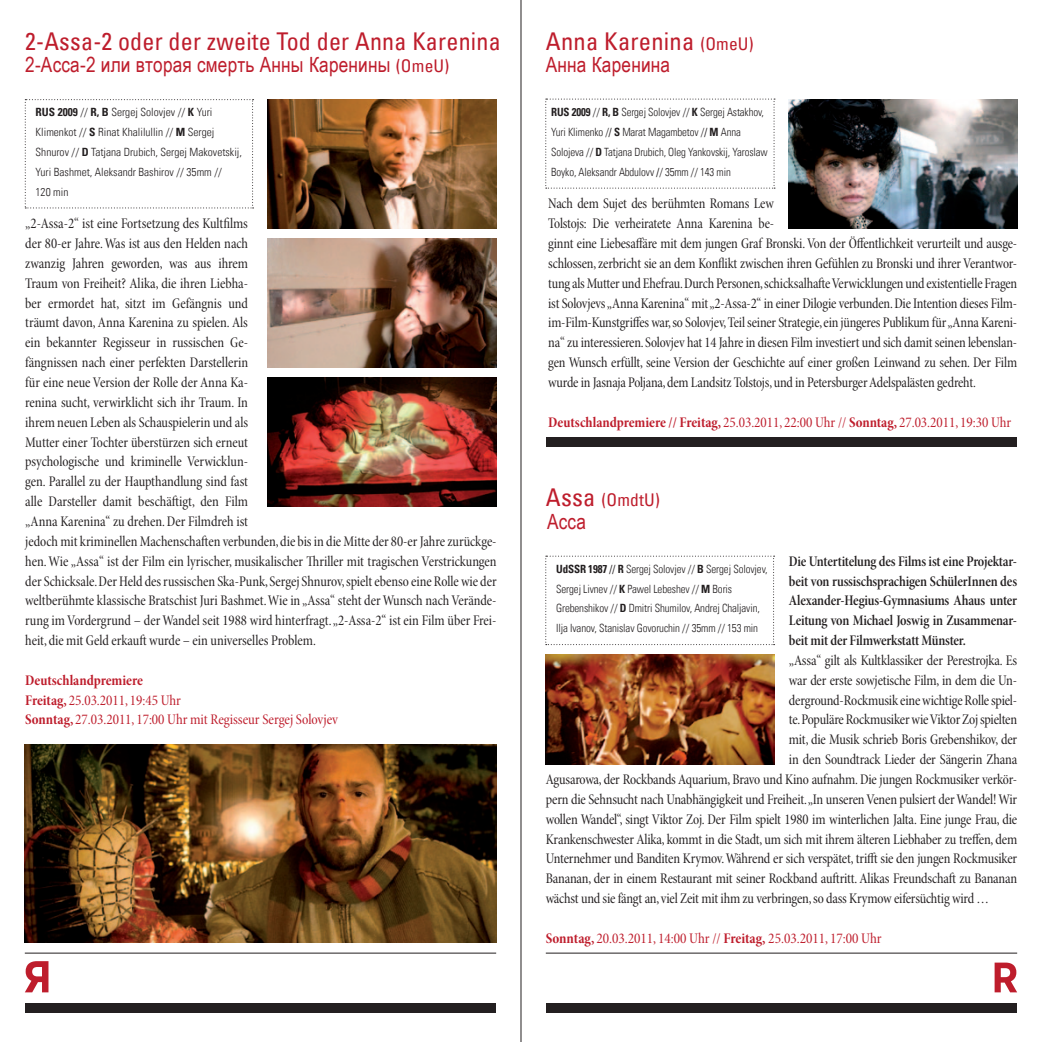
<style>
.page{position:relative;width:1042px;height:1042px;background:#fff}
.page>*{position:absolute;margin:0;border:0;box-sizing:border-box;transform-origin:0 0}
.headline{font:condensed 24.5px "Univers Com 57";letter-spacing:.01em;color:#be1d2c}
.headline-2{font:21px "Arial Narrow";letter-spacing:.01em;color:#be1d2c}
.headline-3{font:condensed 17.5px "Univers Com 57";letter-spacing:.01em;color:#be1d2c}
.Fließtext{font:14.88px/19.8px "Minion Pro Cn Subh";letter-spacing:-.01em;color:#231f20;scale:.96 1}
.Fließtext-2{font:14.88px/19.8px "Minion Pro Cn Subh";letter-spacing:-.01em;color:#231f20;scale:.95 1}
.Fließtext-3{font:14.88px "Minion Pro Cn Subh";color:#be1d2c}
.Fließtext-4{font:14.88px/19.8px "Minion Pro Semibold Cn Subh";letter-spacing:-.015em;color:#231f20;text-align:justify;scale:.96 1}
.Fließtext-5{font:14.88px "Minion Pro Bold Cn Subh";letter-spacing:-.005em;color:#be1d2c}
.Absatzformat_1{font:11.38px/19.8px "Univers Com 47 Light Cond";letter-spacing:-.01em;color:#231f20;scale:.96 1}
.Absatzformat_1-2{font:11.38px/19.8px "Univers Com 47 Light Cond";letter-spacing:-.01em;color:#231f20;scale:.95 1}
.Absatzformat_1-3{font:11.38px/19.8px "Univers Com 47 Light Cond";letter-spacing:-.01em;color:#231f20}
.s1{font-size:17.5px}
.s2{font-family:"Univers Com 57";font-stretch:condensed;font-size:17.5px}
.s3{font-family:"Univers Com 67 Bold Cond"}
.s4{font-family:"Minion Pro Bold Cn Subh"}
.s5{font-family:"Univers Com 57";font-stretch:condensed}
.s6{font-size:24.5px}
</style>
<div class="page">
<img style="left:789px;top:99px;width:228px;height:129px">
<img style="left:546px;top:655px;width:228px;height:109px">
<svg style="left:545px;top:99px;width:230px;height:90px"></svg>
<div style="left:26px;top:1003px;width:470px;height:9px;background:#231f20"></div>
<div style="left:547px;top:1003px;width:470px;height:9px;background:#231f20"></div>
<div style="left:547px;top:437px;width:470px;height:9px;background:#231f20"></div>
<img style="left:268px;top:99px;width:228px;height:129px">
<img style="left:268px;top:238px;width:228px;height:129px">
<img style="left:268px;top:377px;width:228px;height:129px">
<img style="left:25px;top:744px;width:471px;height:199px">
<svg style="left:25px;top:99px;width:229px;height:109px"></svg>
<svg style="left:994px;top:962px;width:23px;height:30px"></svg>
<hr style="left:546px;top:952px;width:471px;height:1px;background:#231f20">
<hr style="left:25px;top:952px;width:471px;height:1px;background:#231f20">
<svg style="left:25px;top:961px;width:23px;height:31px"></svg>
<svg style="left:545px;top:556px;width:229px;height:89px"></svg>
<hr style="left:521px;top:0;width:1px;height:1042px;background:#231f20">
<p class="headline" style="left:25px;top:25px;width:477px">2-Assa-2 oder der zweite Tod der Anna Karenina</p>
<p class="headline" style="left:546px;top:25px;width:209px">Anna Karenina <span class="s1">(OmeU)</span></p>
<p class="headline-2" style="left:25px;top:50px;width:425px">2-Асса-2 или вторая смерть Анны Каренины <span class="s2">(OmeU)</span></p>
<p class="headline-2" style="left:546px;top:50px;width:126px">Анна Каренина</p>
<p class="Absatzformat_1-3" style="left:36px;top:102px;width:208px"><span class="s3">RUS 2009</span> // <span class="s3">R, B</span> Sergej Solovjev // <span class="s3">K</span> Yuri Klimenkot // <span class="s3">S</span> Rinat Khalilullin // <span class="s3">M</span> Sergej Shnurov // <span class="s3">D</span> Tatjana Drubich, Sergej Makovetskij, Yuri Bashmet, Aleksandr Bashirov // 35mm //</p>
<p class="Absatzformat_1-3" style="left:36px;top:182px;width:34px">120 min</p>
<p class="Fließtext" style="left:25px;top:214px;width:492px">„2-Assa-2“ ist eine Fortsetzung des Kultfilms<br>der 80-er Jahre. Was ist aus den Helden nach<br>zwanzig Jahren geworden, was aus ihrem<br>Traum von Freiheit? Alika, die ihren Liebha-<br>ber ermordet hat, sitzt im Gefängnis und<br>träumt davon, Anna Karenina zu spielen. Als<br>ein bekannter Regisseur in russischen Ge-<br>fängnissen nach einer perfekten Darstellerin<br>für eine neue Version der Rolle der Anna Ka-<br>renina sucht, verwirklicht sich ihr Traum. In<br>ihrem neuen Leben als Schauspielerin und als<br>Mutter einer Tochter überstürzen sich erneut<br>psychologische und kriminelle Verwicklun-<br>gen. Parallel zu der Haupthandlung sind fast<br>alle Darsteller damit beschäftigt, den Film<br>„Anna Karenina“ zu drehen. Der Filmdreh ist<br>jedoch mit kriminellen Machenschaften verbunden, die bis in die Mitte der 80-er Jahre zurückge&shy;hen. Wie „Assa“ ist der Film ein lyrischer, musikalischer Thriller mit tragischen Verstrickungen der Schicksale. Der Held des russischen Ska-Punk, Sergej Shnurov, spielt ebenso eine Rolle wie der weltberühmte klassische Bratschist Juri Bashmet. Wie in „Assa“ steht der Wunsch nach Verände&shy;rung im Vordergrund – der Wandel seit 1988 wird hinterfragt. „2-Assa-2“ ist ein Film über Frei&shy;heit, die mit Geld erkauft wurde – ein universelles Problem.</p>
<p class="Fließtext-5" style="left:25px;top:671px;width:119px">Deutschlandpremiere</p>
<p class="Fließtext-3" style="left:25px;top:691px;width:157px"><span class="s4">Freitag,</span> 25.03.2011, 19:45 Uhr</p>
<p class="Fließtext-3" style="left:25px;top:711px;width:314px"><span class="s4">Sonntag,</span> 27.03.2011, 17:00 Uhr mit Regisseur Sergej Solovjev</p>
<p class="Absatzformat_1-2" style="left:551px;top:102px;width:229px"><span class="s3">RUS 2009</span> // <span class="s3">R, B</span> Sergej Solovjev // <span class="s3">K</span> Sergej Astakhov, Yuri Klimenko /<span class="s5">/</span> <span class="s3">S</span> Marat Magambetov /<span class="s5">/</span> <span class="s3">M</span> Anna Solojeva // <span class="s3">D</span> Tatjana Drubich, Oleg Yankovskij, Yaroslaw Boyko, Aleksandr Abdulovv <span class="s5">/</span>/ 35mm // 143 min</p>
<p class="Fließtext-2" style="left:548px;top:194px;width:495px">Nach dem Sujet des berühmten Romans Lew<br>Tolstojs: Die verheiratete Anna Karenina be-<br>ginnt eine Liebesaffäre mit dem jungen Graf Bronski. Von der Öffentlichkeit verurteilt und ausge&shy;schlossen, zerbricht sie an dem Konflikt zwischen ihren Gefühlen zu Bronski und ihrer Verantwor&shy;tung als Mutter und Ehefrau. Durch Personen, schicksalhafte Verwicklungen und existentielle Fragen ist Solovjevs „Anna Karenina“ mit „2-Assa-2“ in einer Dilogie verbunden. Die Intention dieses Film&shy;im-Film-Kunstgriffes war, so Solovjev, Teil seiner Strategie, ein jüngeres Publikum für „Anna Kareni&shy;na“ zu interessieren. Solovjev hat 14 Jahre in diesen Film investiert und sich damit seinen lebenslan&shy;gen Wunsch erfüllt, seine Version der Geschichte auf einer großen Leinwand zu sehen. Der Film wurde in Jasnaja Poljana, dem Landsitz Tolstojs, und in Petersburger Adelspalästen gedreht.</p>
<p class="Fließtext-3" style="left:548px;top:413px;width:464px"><span class="s4">Deutschlandpremiere // Freitag,</span> 25.03.2011, 22:00 Uhr // <span class="s4">Sonntag,</span> 27.03.2011, 19:30 Uhr</p>
<p class="headline-3" style="left:546px;top:489px;width:116px"><span class="s6">Assa</span> (OmdtU)</p>
<p class="headline-2" style="left:547px;top:506px;width:40px">Асса</p>
<p class="Fließtext-4" style="left:789px;top:551px;width:239px">Die Untertitelung des Films ist eine Projektar&shy;beit von russischsprachigen SchülerInnen des Alexander-Hegius-Gymnasiums Ahaus unter Leitung von Michael Joswig in Zusammenar&shy;beit mit der Filmwerkstatt Münster.</p>
<p class="Fließtext" style="left:789px;top:651px;width:239px">„Assa“ gilt als Kultklassiker der Perestrojka. Es</p>
<p class="Fließtext" style="left:789px;top:670px;width:239px">war der erste sowjetische Film, in dem die Un-</p>
<p class="Fließtext" style="left:789px;top:690px;width:239px">derground-Rockmusik eine wichtige Rolle spiel-</p>
<p class="Fließtext" style="left:789px;top:710px;width:239px">te. Populäre Rockmusiker wie Viktor Zoj spielten</p>
<p class="Fließtext" style="left:789px;top:730px;width:239px">mit, die Musik schrieb Boris Grebenshikov, der</p>
<p class="Fließtext" style="left:789px;top:750px;width:239px">in den Soundtrack Lieder der Sängerin Zhana</p>
<p class="Fließtext" style="left:546px;top:770px;width:492px">Agusarowa, der Rockbands Aquarium, Bravo und Kino aufnahm. Die jungen Rockmusiker verkör-</p>
<p class="Fließtext" style="left:546px;top:789px;width:492px">pern die Sehnsucht nach Unabhängigkeit und Freiheit. „In unseren Venen pulsiert der Wandel! Wir</p>
<p class="Fließtext" style="left:546px;top:809px;width:492px">wollen Wandel“, singt Viktor Zoj. Der Film spielt 1980 im winterlichen Jalta. Eine junge Frau, die</p>
<p class="Fließtext" style="left:546px;top:829px;width:492px">Krankenschwester Alika, kommt in die Stadt, um sich mit ihrem älteren Liebhaber zu treffen, dem</p>
<p class="Fließtext" style="left:546px;top:849px;width:492px">Unternehmer und Banditen Krymov. Während er sich verspätet, trifft sie den jungen Rockmusiker</p>
<p class="Fließtext" style="left:546px;top:869px;width:492px">Bananan, der in einem Restaurant mit seiner Rockband auftritt. Alikas Freundschaft zu Bananan</p>
<p class="Fließtext" style="left:546px;top:889px;width:463px">wächst und sie fängt an, viel Zeit mit ihm zu verbringen, so dass Krymow eifersüchtig wird …</p>
<p class="Fließtext-3" style="left:546px;top:929px;width:337px"><span class="s4">Sonntag,</span> 20.03.2011, 14:00 Uhr // <span class="s4">Freitag,</span> 25.03.2011, 17:00 Uhr</p>
<p class="Absatzformat_1" style="left:556px;top:559px;width:222px"><span class="s3">UdSSR 1987</span> <span class="s5">//</span> <span class="s3">R</span> Sergej Solovjev // <span class="s3">B</span> Sergej Solovjev, Sergej Livnev // <span class="s3">K</span> Pawel Lebeshev // <span class="s3">M</span> Boris Grebenshikov // <span class="s3">D</span> Dmitri Shumilov, Andrej Chaljavin, Ilja Ivanov, Stanislav Govoruchin // 35mm // 153 min</p>
</div>
